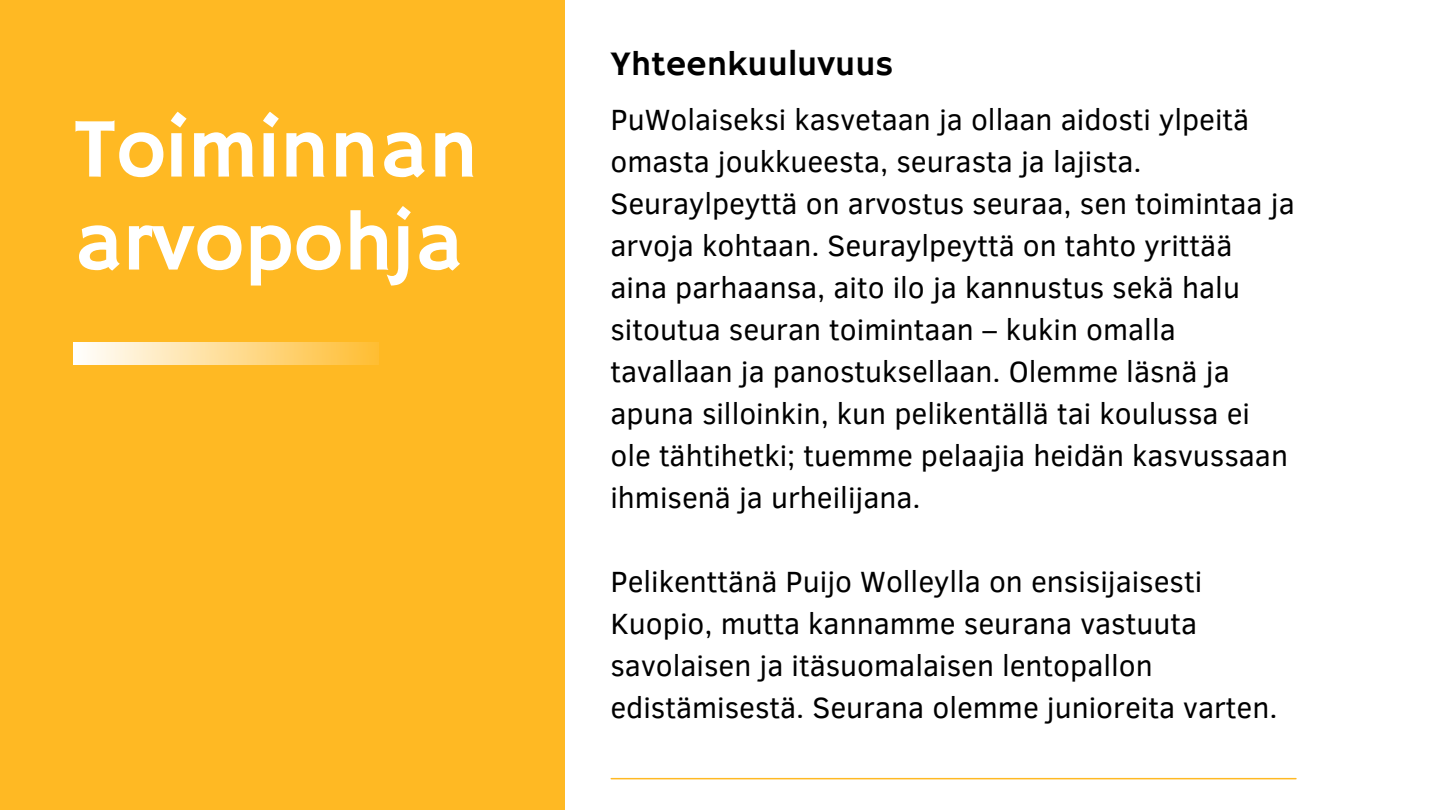
<style>
.page{position:relative;width:1440px;height:810px;background:#fff}
.page>*{position:absolute;margin:0;border:0;box-sizing:border-box;transform-origin:0 0}
.t1{font:85px/93px "Hammersmith One";color:#fff}
.t2{font:35px "Hammersmith One";color:#000}
.t3{font:30px/42px "Clear Sans";color:#000}
</style>
<div class="page">
<hr style="left:611px;top:778px;width:685px;height:1px;background:#ffb923">
<div style="left:0;top:0;width:564px;height:810px;background:#ffb923"></div>
<div style="left:74px;top:342px;width:304px;height:23px;background:linear-gradient(to right,#fffefe,#ffbe33)"></div>
<h1 class="t1" style="left:74px;top:107px;width:406px">Toiminnan arvopohja</h1>
<p class="t2" style="left:610px;top:43px;width:284px">Yhteenkuuluvuus</p>
<p class="t3" style="left:610px;top:97px;width:686px">PuWolaiseksi kasvetaan ja ollaan aidosti ylpeitä omasta joukkueesta, seurasta ja lajista.<br>Seuraylpeyttä on arvostus seuraa, sen toimintaa ja arvoja kohtaan. Seuraylpeyttä on tahto yrittää aina parhaansa, aito ilo ja kannustus sekä halu sitoutua seuran toimintaan – kukin omalla tavallaan ja panostuksellaan. Olemme läsnä ja apuna silloinkin, kun pelikentällä tai koulussa ei ole tähtihetki; tuemme pelaajia heidän kasvussaan ihmisenä ja urheilijana.</p>
<p class="t3" style="left:610px;top:559px;width:669px">Pelikenttänä Puijo Wolleylla on ensisijaisesti Kuopio, mutta kannamme seurana vastuuta savolaisen ja itäsuomalaisen lentopallon edistämisestä. Seurana olemme junioreita varten.</p>
</div>
